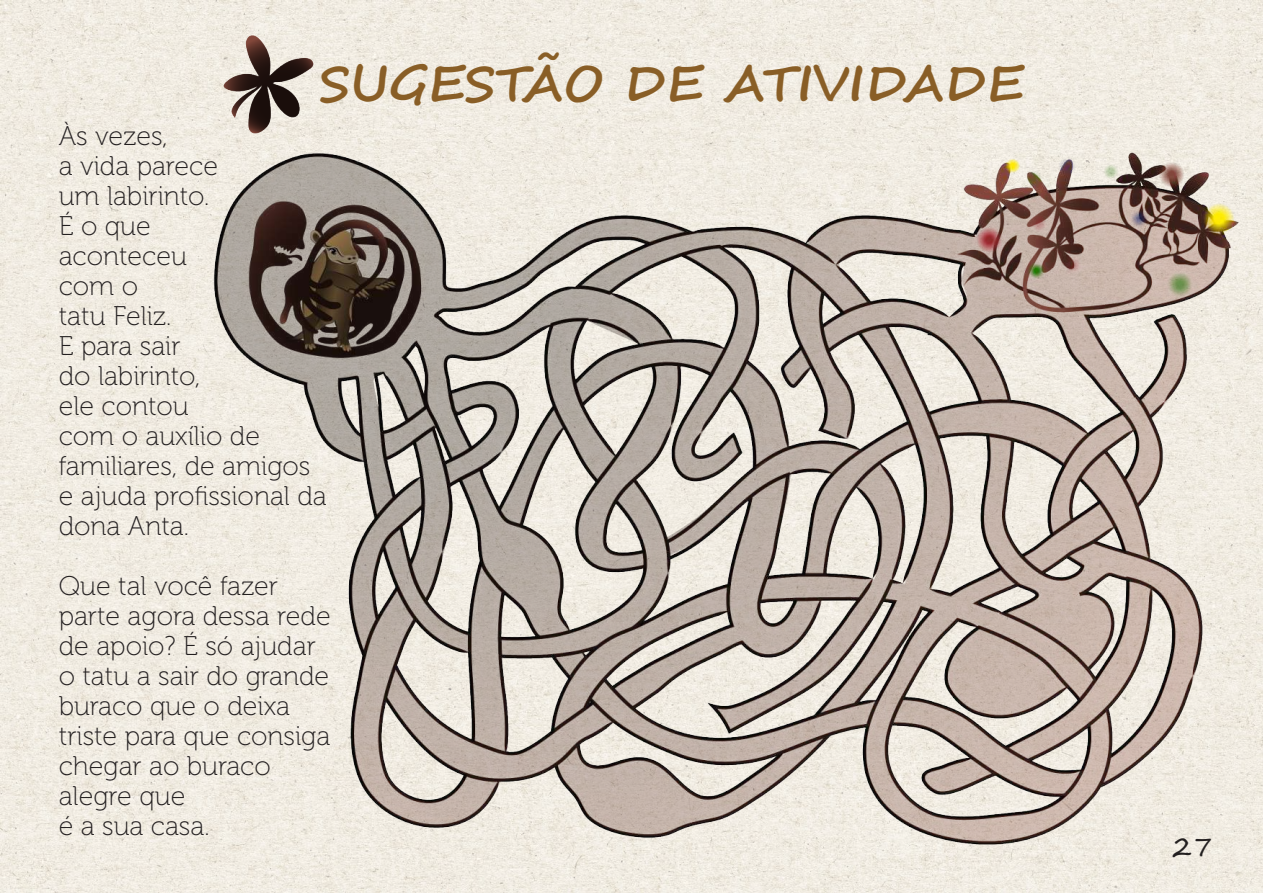
<style>
.page{position:relative;width:1263px;height:893px;background:#fff}
.page>*{position:absolute;margin:0;border:0;box-sizing:border-box;transform-origin:0 0}
.t1{font:700 49.5px "Segoe Script";color:#895e26}
.t2{font:27px/30px "Museo 100";color:#231f20}
.t3{font:27px "Segoe Script";color:#231f20}
</style>
<div class="page">
<img style="left:0;top:0;width:1263px;height:893px">
<img style="left:0;top:149px;width:1246px;height:744px">
<img style="left:166px;top:15px;width:175px;height:134px">
<h1 class="t1" style="left:320px;top:43px;width:705px">SUGESTÃO DE ATIVIDADE</h1>
<p class="t2" style="left:59px;top:121px;width:270px">Às vezes,<br>a vida parece<br>um labirinto.<br>É o que<br>aconteceu<br>com o<br>tatu Feliz.<br>E para sair<br>do labirinto,<br>ele contou<br>com o auxílio de familiares, de amigos e ajuda profissional da dona Anta.</p>
<p class="t2" style="left:59px;top:571px;width:273px">Que tal você fazer parte agora dessa rede de apoio? É só ajudar o tatu a sair do grande buraco que o deixa triste para que consiga chegar ao buraco alegre que<br>é a sua casa.</p>
<p class="t3" style="left:1172px;top:824px;width:41px">27</p>
</div>
